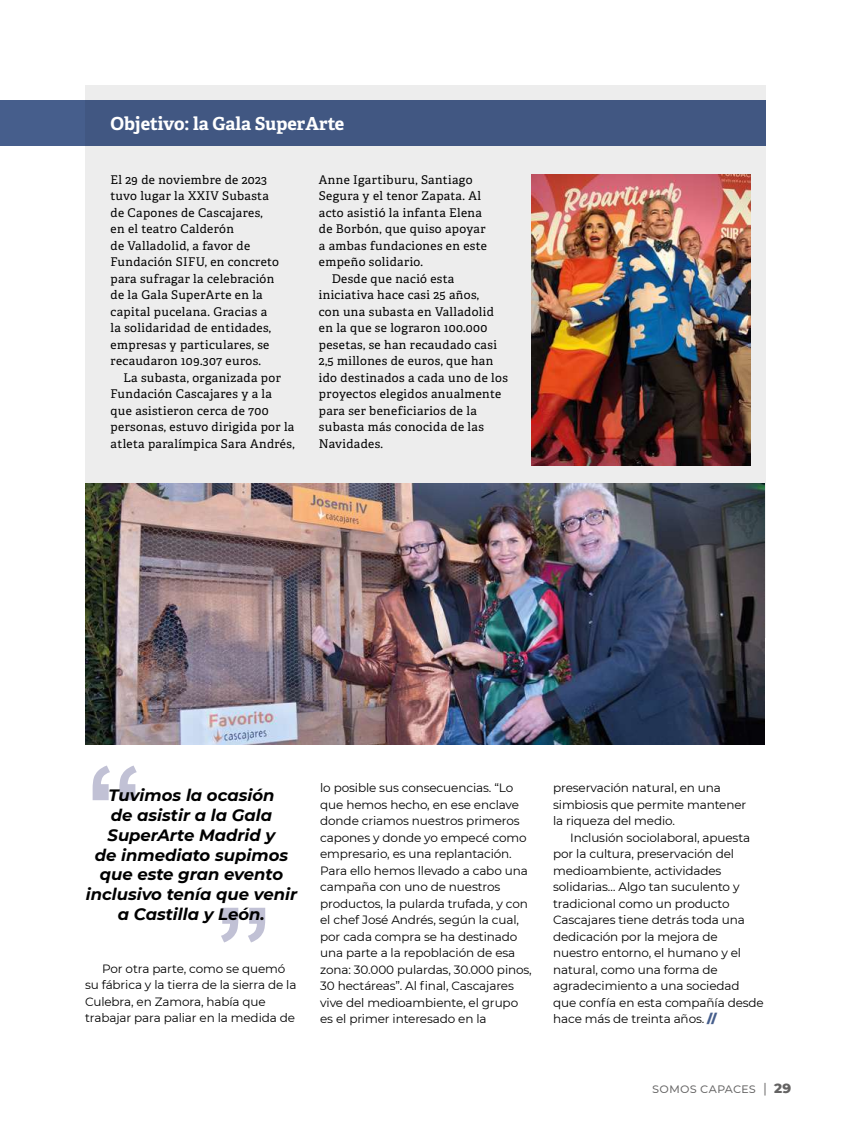
<style>
.page{position:relative;width:851px;height:1127px;background:#fff}
.page>*{position:absolute;margin:0;border:0;box-sizing:border-box;transform-origin:0 0}
.t1{font:700 116.7px "Arial";color:#c1c1d5}
.t2{font:700 18px "Adelle";color:#fff}
.t3{font:italic 700 16.5px/19.8px "Montserrat";color:#000;text-align:center}
.t4{font:13.5px "Montserrat";color:#646363}
.t5{font:12px/16.5px "Montserrat";letter-spacing:-.01em;color:#000}
.t6{font:12px/16.5px "Adelle";letter-spacing:.03em;color:#000}
.s1{font-weight:900;color:#465e8c}
.s2{font-weight:800}
</style>
<div class="page">
<div style="left:85px;top:85px;width:680px;height:553px;background:#ededed"></div>
<div style="left:0;top:101px;width:765px;height:45px;background:#415782"></div>
<img style="left:85px;top:483px;width:679px;height:262px">
<img style="left:531px;top:175px;width:219px;height:291px">
<h2 class="t2" style="left:111px;top:112px;width:235px">Objetivo: la Gala SuperArte</h2>
<p class="t6" style="left:111px;top:172px;width:170px">El 29 de noviembre de 2023 tuvo lugar la XXIV Subasta de Capones de Cascajares, en el teatro Calderón<br>de Valladolid, a favor de<br>Fundación SIFU, en concreto para sufragar la celebración de la Gala SuperArte en la capital pucelana. Gracias a la solidaridad de entidades, empresas y particulares, se recaudaron 109.307 euros.</p>
<p class="t6" style="left:111px;top:370px;width:185px;text-indent:13px">La subasta, organizada por<br>Fundación Cascajares y a la que asistieron cerca de 700 personas, estuvo dirigida por la atleta paralímpica Sara Andrés,</p>
<p class="t6" style="left:319px;top:172px;width:155px">Anne Igartiburu, Santiago</p>
<p class="t6" style="left:319px;top:188px;width:163px">Segura y el tenor Zapata. Al</p>
<p class="t6" style="left:319px;top:205px;width:165px">acto asistió la infanta Elena</p>
<p class="t6" style="left:319px;top:221px;width:168px">de Borbón, que quiso apoyar</p>
<p class="t6" style="left:319px;top:238px;width:169px">a ambas fundaciones en este</p>
<p class="t6" style="left:319px;top:254px;width:106px">empeño solidario.</p>
<p class="t6" style="left:331px;top:271px;width:124px">Desde que nació esta</p>
<p class="t6" style="left:319px;top:287px;width:162px">iniciativa hace casi 25 años,</p>
<p class="t6" style="left:319px;top:304px;width:176px">con una subasta en Valladolid</p>
<p class="t6" style="left:319px;top:320px;width:170px">en la que se lograron 100.000</p>
<p class="t6" style="left:319px;top:337px;width:179px">pesetas, se han recaudado casi</p>
<p class="t6" style="left:319px;top:353px;width:176px">2,5 millones de euros, que han</p>
<p class="t6" style="left:319px;top:370px;width:190px">ido destinados a cada uno de los</p>
<p class="t6" style="left:319px;top:386px;width:184px">proyectos elegidos anualmente</p>
<p class="t6" style="left:319px;top:403px;width:159px">para ser beneficiarios de la</p>
<p class="t6" style="left:319px;top:419px;width:166px">subasta más conocida de las</p>
<p class="t6" style="left:319px;top:436px;width:66px">Navidades.</p>
<h1 class="t1" style="left:85px;top:732px;width:60px">“</h1>
<h3 class="t3" style="left:86px;top:785px;width:213px">Tuvimos la ocasión<br>de asistir a la Gala<br>SuperArte Madrid y<br>de inmediato supimos que este gran evento inclusivo tenía que venir a Castilla y León.</h3>
<h1 class="t1" style="left:215px;top:873px;width:60px">”</h1>
<p class="t5" style="left:85px;top:960px;width:213px;text-indent:17px">Por otra parte, como se quemó su fábrica y la tierra de la sierra de la<br>Culebra, en Zamora, había que trabajar para paliar en la medida de</p>
<p class="t5" style="left:320px;top:779px;width:213px">lo posible sus consecuencias. “Lo que hemos hecho, en ese enclave donde criamos nuestros primeros capones y donde yo empecé como empresario, es una replantación.<br>Para ello hemos llevado a cabo una campaña con uno de nuestros productos, la pularda trufada, y con el chef José Andrés, según la cual, por cada compra se ha destinado una parte a la repoblación de esa zona: 30.000 pulardas, 30.000 pinos,<br>30 hectáreas”. Al final, Cascajares vive del medioambiente, el grupo es el primer interesado en la</p>
<p class="t5" style="left:553px;top:779px;width:195px">preservación natural, en una simbiosis que permite mantener la riqueza del medio.</p>
<p class="t5" style="left:553px;top:828px;width:212px;text-indent:17px">Inclusión sociolaboral, apuesta por la cultura, preservación del medioambiente, actividades solidarias… Algo tan suculento y tradicional como un producto<br>Cascajares tiene detrás toda una dedicación por la mejora de nuestro entorno, el humano y el natural, como una forma de agradecimiento a una sociedad que confía en esta compañía desde hace más de treinta años. <span class="s1">∕∕</span></p>
<p class="t4" style="left:652px;top:1079px;width:141px">somos capaces | <span class="s2">29</span></p>
</div>
